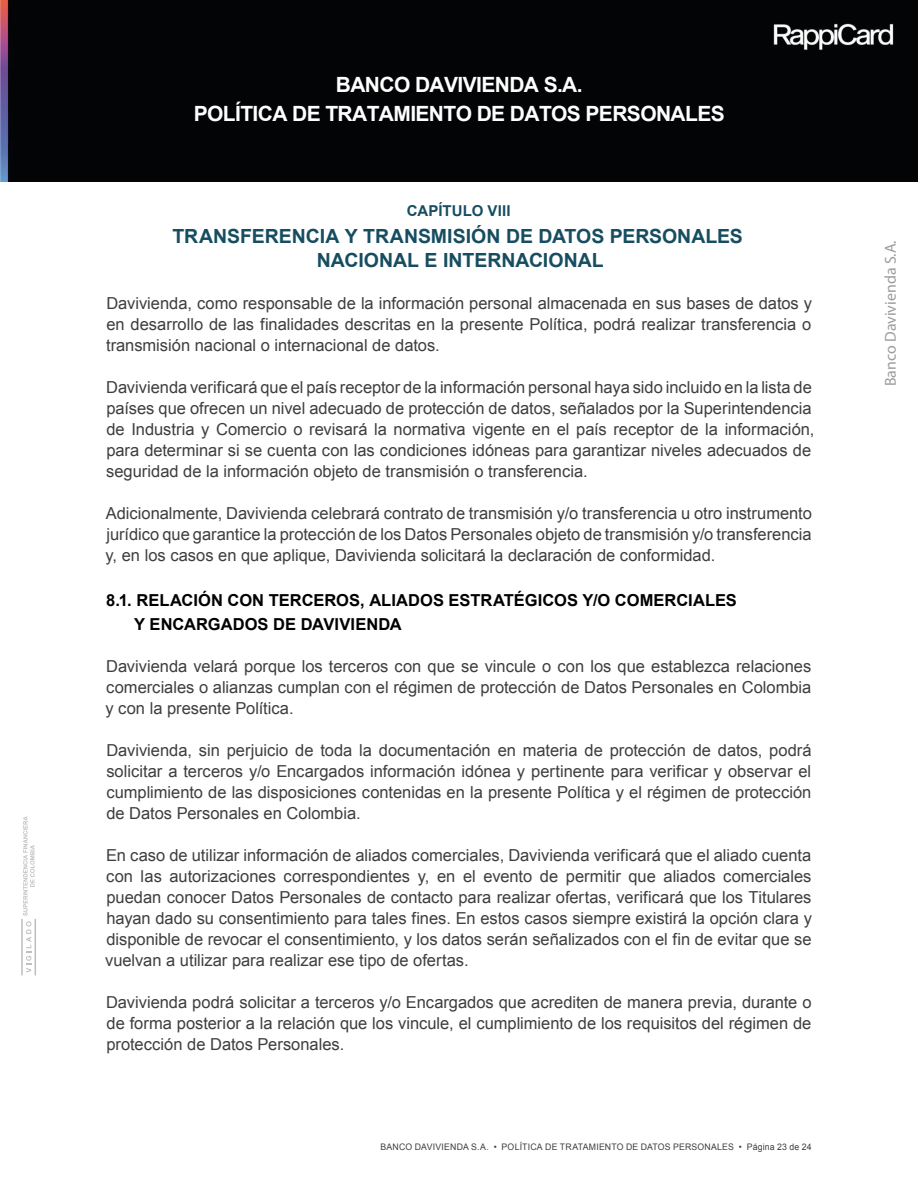
<style>
.page{position:relative;width:918px;height:1188px;background:#fff}
.page>*{position:absolute;margin:0;border:0;box-sizing:border-box;transform-origin:0 0}
.t1{font:700 21px/28.5px "Arial";letter-spacing:-.03em;color:#fff;text-align:center}
.t2{font:700 19.5px/24px "Arial";color:#164d60;text-align:center}
.t3{font:16.5px/21px "Arial";color:#3e3d40;text-align:justify}
.t4{font:700 16.5px/24px "Arial";color:#000}
.t5{font:15.9px "Myriad Pro";color:#9d9c9c}
.t6{font:700 15px "Arial";letter-spacing:.005em;color:#164d60}
.t7{font:9px "Arial";letter-spacing:.02em;color:#3e3d40}
</style>
<div class="page">
<svg style="left:21px;top:816px;width:15px;height:159px"></svg>
<div style="left:0;top:0;width:918px;height:181px;background:#030405"></div>
<p class="t1" style="left:194px;top:71px;width:532px">BANCO DAVIVIENDA S.A.<br>POLÍTICA DE TRATAMIENTO DE DATOS PERSONALES</p>
<p class="t6" style="left:407px;top:201px;width:106px">CAPÍTULO VIII</p>
<p class="t2" style="left:172px;top:225px;width:572px">TRANSFERENCIA Y TRANSMISIÓN DE DATOS PERSONALES<br>NACIONAL E INTERNACIONAL</p>
<p class="t3" style="left:106px;top:293px;width:708px">Davivienda, como responsable de la información personal almacenada en sus bases de datos y en desarrollo de las finalidades descritas en la presente Política, podrá realizar transferencia o transmisión nacional o internacional de datos.</p>
<p class="t3" style="left:106px;top:377px;width:710px;text-align:left">Davivienda verificará que el país receptor de la información personal haya sido incluido en la lista de países que ofrecen un nivel adecuado de protección de datos, señalados por la Superintendencia de Industria y Comercio o revisará la normativa vigente en el país receptor de la información, para determinar si se cuenta con las condiciones idóneas para garantizar niveles adecuados de seguridad de la información objeto de transmisión o transferencia.</p>
<p class="t3" style="left:105px;top:503px;width:708px">Adicionalmente, Davivienda celebrará contrato de transmisión y/o transferencia u otro instrumento jurídico que garantice la protección de los Datos Personales objeto de transmisión y/o transferencia y, en los casos en que aplique, Davivienda solicitará la declaración de conformidad.</p>
<p class="t4" style="left:134px;top:589px;width:604px;text-indent:-28px">8.1. RELACIÓN CON TERCEROS, ALIADOS ESTRATÉGICOS Y/O COMERCIALES<br>Y ENCARGADOS DE DAVIVIENDA</p>
<p class="t3" style="left:105px;top:656px;width:707px">Davivienda velará porque los terceros con que se vincule o con los que establezca relaciones comerciales o alianzas cumplan con el régimen de protección de Datos Personales en Colombia y con la presente Política.</p>
<p class="t3" style="left:106px;top:740px;width:707px">Davivienda, sin perjuicio de toda la documentación en materia de protección de datos, podrá solicitar a terceros y/o Encargados información idónea y pertinente para verificar y observar el cumplimiento de las disposiciones contenidas en la presente Política y el régimen de protección de Datos Personales en Colombia.</p>
<p class="t3" style="left:105px;top:845px;width:708px">En caso de utilizar información de aliados comerciales, Davivienda verificará que el aliado cuenta con las autorizaciones correspondientes y, en el evento de permitir que aliados comerciales puedan conocer Datos Personales de contacto para realizar ofertas, verificará que los Titulares hayan dado su consentimiento para tales fines. En estos casos siempre existirá la opción clara y disponible de revocar el consentimiento, y los datos serán señalizados con el fin de evitar que se vuelvan a utilizar para realizar ese tipo de ofertas.</p>
<p class="t3" style="left:106px;top:992px;width:707px">Davivienda podrá solicitar a terceros y/o Encargados que acrediten de manera previa, durante o de forma posterior a la relación que los vincule, el cumplimiento de los requisitos del régimen de protección de Datos Personales.</p>
<p class="t7" style="left:380px;top:1141px;width:433px">BANCO DAVIVIENDA S.A. • POLÍTICA DE TRATAMIENTO DE DATOS PERSONALES • Página 23 de 24</p>
<p class="t5" style="left:881px;top:386px;width:147px;rotate:-90deg">Banco Davivienda S.A.</p>
</div>
